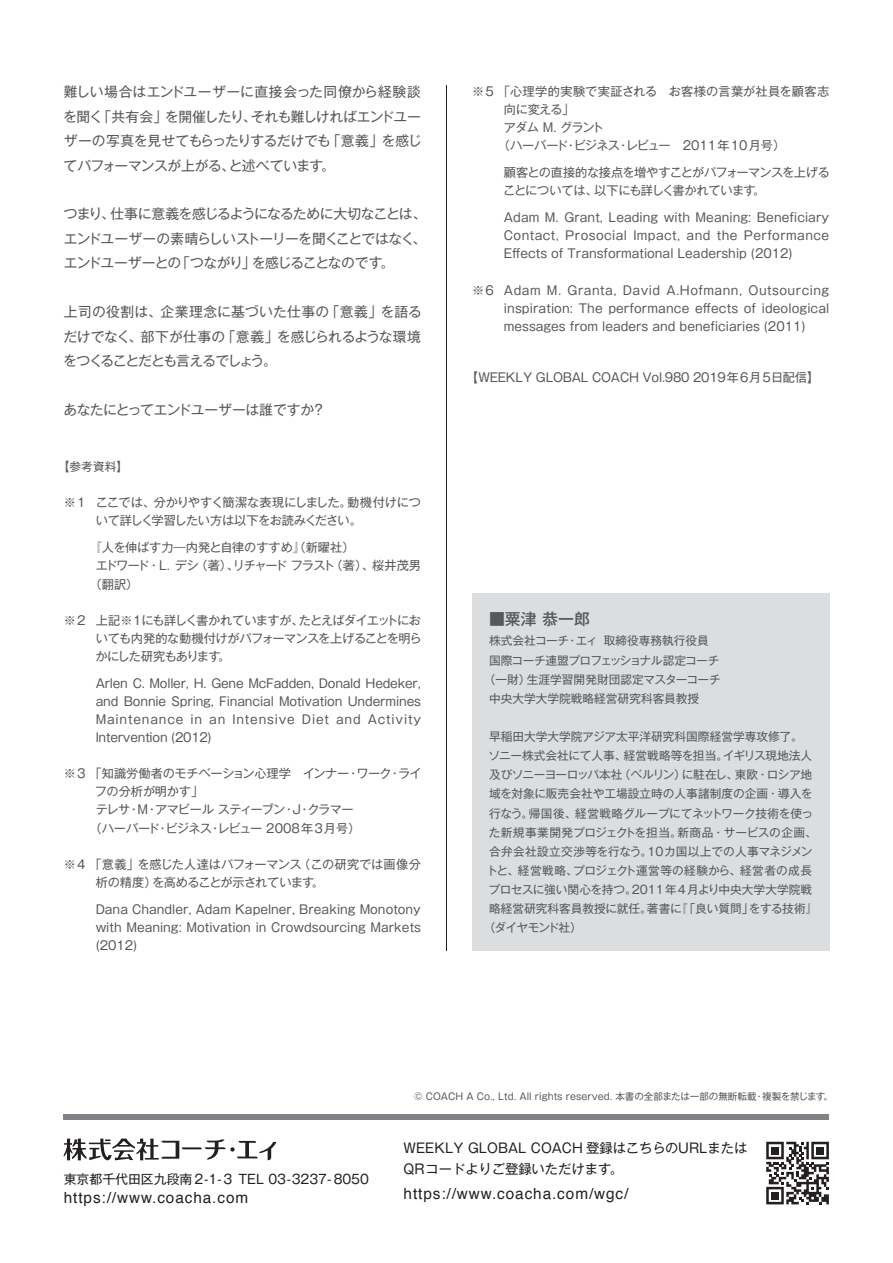
<style>
.page{position:relative;width:893px;height:1263px;background:#fff}
.page>*{position:absolute;margin:0;border:0;box-sizing:border-box;transform-origin:0 0}
.t1{font:500 15.9px "Gothic MB101 Pr 6 N";color:#57585a}
.t2{font:15.3px "Helvetica";letter-spacing:.06em;color:#231f20}
.t3{font:13.8px/24.5px "Gothic MB101 Pr 6 N";letter-spacing:-.04em;color:#57585a;text-align:justify}
.t4{font:13.2px/20.4px "Gothic MB101 Pro";color:#231f20}
.t5{font:12.9px "Gothic MB101 Pr 6 N";color:#231f20}
.t6{font:12.15px/18px "Gothic MB101 Pr 6 N";letter-spacing:-.01em;color:#57585a;text-align:justify}
.t7{font:12.15px/18px "Gothic MB101 Pr 6 N";letter-spacing:-.04em;color:#57585a}
.t8{font:12.15px "Gothic MB101 Pr 6 N";letter-spacing:-.105em;color:#57585a}
.t9{font:12.15px "Gothic MB101 Pr 6 N";letter-spacing:.02em;color:#57585a}
.t10{font:12.15px "Gothic MB101 Pr 6 N";letter-spacing:-.055em;color:#57585a}
.t11{font:11.7px "Gothic MB101 Pr 6 N";color:#57585a}
.t12{font:11.7px "Gothic MB101 Pr 6 N";letter-spacing:-.035em;color:#57585a}
.t13{font:11.7px "Gothic MB101 Pr 6 N";letter-spacing:-.02em;color:#57585a}
.t14{font:11.7px "Gothic MB101 Pr 6 N";letter-spacing:.02em;color:#57585a}
.t15{font:11.7px "Gothic MB101 Pr 6 N";letter-spacing:-.05em;color:#57585a}
.t16{font:11.7px "Gothic MB101 Pr 6 N";letter-spacing:-.065em;color:#57585a}
.t17{font:9.6px "Gothic MB101 Pr 6 N";color:#57585a}
.s1{color:#56575a}
</style>
<div class="page">
<div style="left:472px;top:594px;width:357px;height:357px;background:#dcdddf"></div>
<hr style="left:446px;top:85px;width:1px;height:866px;background:#231f20">
<svg style="left:766px;top:1142px;width:63px;height:62px"></svg>
<svg style="left:64px;top:1138px;width:212px;height:22px"></svg>
<div style="left:64px;top:1114px;width:765px;height:6px;background:#808285"></div>
<p class="t3" style="left:63px;top:79px;width:360px">難しい場合はエンドユーザーに直接会った同僚から経験談を聞く「共有会」を開催したり、それも難しければエンドユーザーの写真を見せてもらったりするだけでも「意義」を感じてパフォーマンスが上がる、と述べていま<span class="s1">す</span>。</p>
<p class="t3" style="left:64px;top:201px;width:364px">つまり、仕事に意義を感じるようになるために大切なことは、エンドユーザーの素晴らしいストーリーを聞くことではなく、エンドユーザーとの「つながり」を感じることなので<span class="s1">す</span>。</p>
<p class="t3" style="left:63px;top:299px;width:360px">上司の役割は、企業理念に基づいた仕事の「意義」を語るだけでなく、部下が仕事の「意義」を感じられるような環境をつくることだとも言えるでしょう。</p>
<p class="t3" style="left:64px;top:397px;width:264px">あなたにとってエンドユーザーは誰ですか？</p>
<p class="t11" style="left:58px;top:456px;width:72px">【参考資料】</p>
<p class="t6" style="left:96px;top:493px;width:327px;text-indent:-32px">※1 ここでは、分かりやすく簡潔な表現にしました。動機付けについて詳しく学習したい方は以下をお読みください。</p>
<p class="t6" style="left:90px;top:538px;width:267px">『人を伸ばす力―内発と自律のすすめ』（新曜社）</p>
<p class="t8" style="left:96px;top:556px;width:327px">エドワード・L. デシ（著）、リチャード フラスト（著）、桜井茂男</p>
<p class="t6" style="left:90px;top:574px;width:50px">（翻訳）</p>
<p class="t6" style="left:95px;top:610px;width:328px;text-indent:-32px">※ 2 上記※１にも詳しく書かれていますが、たとえばダイエットにおいても内発的な動機付けがパフォーマンスを上げることを明らかにした研究もありま<span class="s1">す</span>。</p>
<p class="t6" style="left:96px;top:673px;width:327px">Arlen C. Moller, H. Gene McFadden, Donald Hedeker, and Bonnie Spring, Financial Motivation Undermines Maintenance in an Intensive Diet and Activity Intervention (2012)</p>
<p class="t6" style="left:64px;top:764px;width:360px">※3 「知識労働者のモチベーション心理学　インナー・ワーク・ライ</p>
<p class="t6" style="left:95px;top:782px;width:110px">フの分析が明かす」</p>
<p class="t10" style="left:96px;top:800px;width:260px">テレサ・M・アマビール スティーブン・J・クラマー</p>
<p class="t6" style="left:90px;top:818px;width:272px">（ハーバード・ビジネス・レビュー 2008年3月号）</p>
<p class="t6" style="left:96px;top:854px;width:327px;text-indent:-32px">※4 「意義」を感じた人達はパフォーマンス（この研究では画像分析の精度）を高めることが示されていま<span class="s1">す</span>。</p>
<p class="t6" style="left:96px;top:899px;width:327px">Dana Chandler, Adam Kapelner, Breaking Monotony with Meaning: Motivation in Crowdsourcing Markets (2012)</p>
<p class="t9" style="left:472px;top:81px;width:359px">※5 「心理学的実験で実証される　お客様の言葉が社員を顧客志</p>
<p class="t6" style="left:504px;top:99px;width:72px">向に変える」</p>
<p class="t6" style="left:504px;top:117px;width:102px">アダム M. グラント</p>
<p class="t6" style="left:498px;top:135px;width:289px">（ハーバード・ビジネス・レビュー　2011年10月号）</p>
<p class="t7" style="left:503px;top:163px;width:328px">顧客との直接的な接点を増やすことがパフォーマンスを上げることについては、以下にも詳しく書かれていま<span class="s1">す</span>。</p>
<p class="t6" style="left:504px;top:208px;width:327px">Adam M. Grant, Leading with Meaning: Beneficiary Contact, Prosocial Impact, and the Performance Effects of Transformational Leadership (2012)</p>
<p class="t6" style="left:504px;top:280px;width:327px;text-indent:-32px">※6 Adam M. Granta, David A.Hofmann, Outsourcing inspiration: The performance effects of ideological messages from leaders and beneficiaries (2011)</p>
<p class="t6" style="left:466px;top:367px;width:355px">【WEEKLY GLOBAL COACH Vol.980 2019年6月5日配信】</p>
<h1 class="t1" style="left:489px;top:605px;width:102px">■粟津 恭一郎</h1>
<p class="t11" style="left:489px;top:631px;width:221px">株式会社コーチ・エィ 取締役専務執行役員</p>
<p class="t15" style="left:489px;top:650px;width:232px">国際コーチ連盟プロフェッショナル認定コーチ</p>
<p class="t11" style="left:484px;top:669px;width:238px">（一財）生涯学習開発財団認定マスターコーチ</p>
<p class="t11" style="left:489px;top:689px;width:212px">中央大学大学院戦略経営研究科客員教授</p>
<p class="t11" style="left:489px;top:727px;width:315px">早稲田大学大学院アジア太平洋研究科国際経営学専攻修了。</p>
<p class="t11" style="left:488px;top:746px;width:325px">ソニー株式会社にて人事、経営戦略等を担当。イギリス現地法人</p>
<p class="t12" style="left:489px;top:765px;width:325px">及びソニーヨーロッパ本社（ベルリン）に駐在し、東欧・ロシア地</p>
<p class="t11" style="left:489px;top:784px;width:325px">域を対象に販売会社や工場設立時の人事諸制度の企画・導入を</p>
<p class="t13" style="left:489px;top:803px;width:326px">行なう。帰国後、経営戦略グループにてネットワーク技術を使っ</p>
<p class="t11" style="left:489px;top:822px;width:330px">た新規事業開発プロジェクトを担当。新商品・サービスの企画、</p>
<p class="t11" style="left:489px;top:842px;width:325px">合弁会社設立交渉等を行なう。10カ国以上での人事マネジメン</p>
<p class="t14" style="left:486px;top:861px;width:327px">トと、経営戦略、プロジェクト運営等の経験から、経営者の成長</p>
<p class="t11" style="left:488px;top:880px;width:325px">プロセスに強い関心を持つ。2011年4月より中央大学大学院戦</p>
<p class="t11" style="left:489px;top:899px;width:330px">略経営研究科客員教授に就任。著書に『「良い質問」をする技術』</p>
<p class="t16" style="left:484px;top:918px;width:100px">（ダイヤモンド社）</p>
<p class="t5" style="left:64px;top:1168px;width:307px">東京都千代田区九段南 2-1-3 TEL 03-3237- 8050</p>
<p class="t2" style="left:64px;top:1186px;width:186px">https://www.coacha.com</p>
<p class="t17" style="left:414px;top:1088px;width:421px">© COACH A Co., Ltd. All rights reserved. 本書の全部または一部の無断転載・複製を禁じま<span class="s1">す</span>。</p>
<p class="t4" style="left:404px;top:1136px;width:345px">WEEKLY GLOBAL COACH 登録はこちらのURLまたは<br>QRコードよりご登録いただけます。</p>
<p class="t2" style="left:404px;top:1181px;width:226px">https://www.coacha.com/wgc/</p>
</div>
